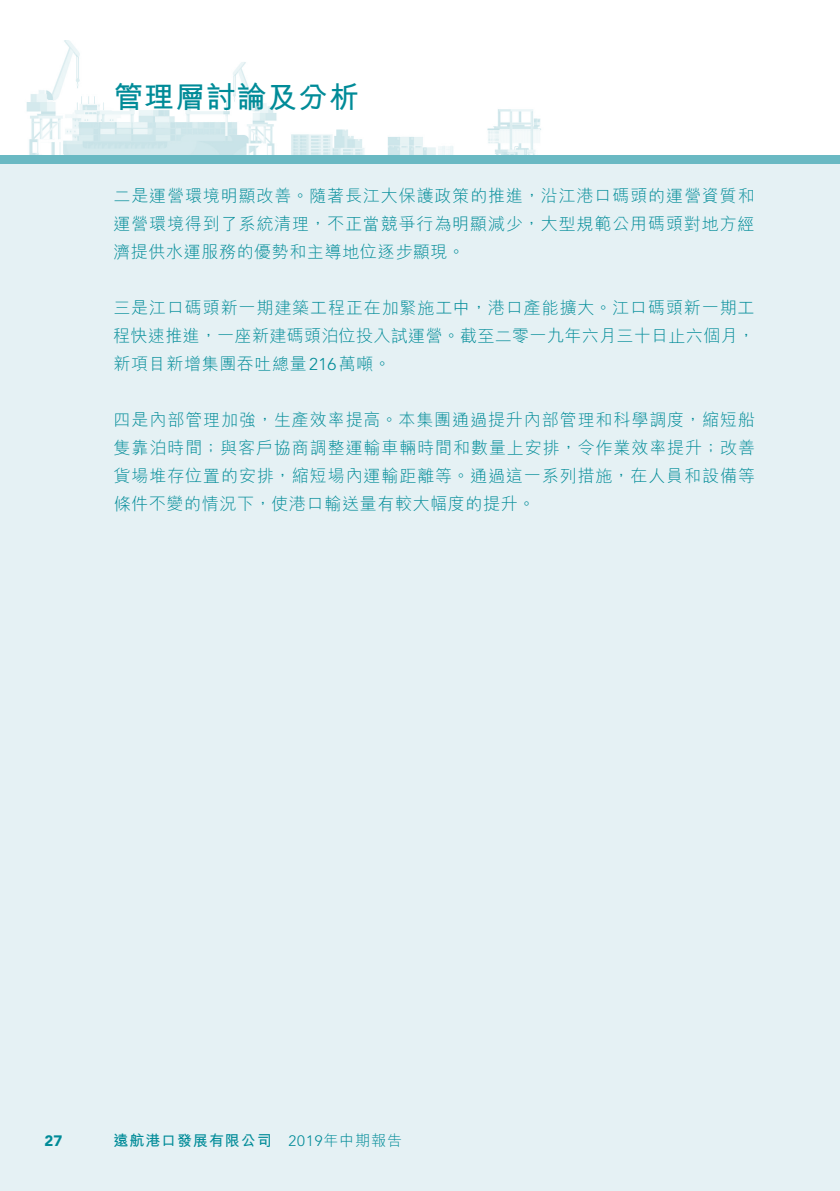
<style>
.page{position:relative;width:840px;height:1191px;background:#fff}
.page>*{position:absolute;margin:0;border:0;box-sizing:border-box;transform-origin:0 0}
.t1{font:700 30px "M Hei HK";letter-spacing:.025em;color:#008b98}
.t2{font:300 17px/28px "M Hei HK";letter-spacing:.035em;color:#008b98;text-align:justify}
.t3{font:700 15px "M Hei HK";letter-spacing:.06em;color:#008b98}
.t4{font:300 15px "M Hei HK";letter-spacing:.06em;color:#008b98}
.t5{font:900 15px "Avenir LT Std";color:#008b98}
.s1{font-family:"Avenir LT Std"}
</style>
<div class="page">
<div style="left:0;top:157px;width:839px;height:1034px;background:#e5f1f4"></div>
<img style="left:0;top:40px;width:839px;height:116px">
<div style="left:0;top:156px;width:839px;height:8px;background:#6ab9c3"></div>
<h1 class="t1" style="left:113px;top:75px;width:247px">管理層討論及分析</h1>
<p class="t2" style="left:113px;top:182px;width:642px">二是運營環境明顯改善。隨著長江大保護政策的推進，沿江港口碼頭的運營資質和運營環境得到了系統清理，不正當競爭行為明顯減少，大型規範公用碼頭對地方經濟提供水運服務的優勢和主導地位逐步顯現。</p>
<p class="t2" style="left:113px;top:294px;width:642px">三是江口碼頭新一期建築工程正在加緊施工中，港口產能擴大。江口碼頭新一期工程快速推進，一座新建碼頭泊位投入試運營。截至二零一九年六月三十日止六個月，新項目新增集團吞吐總量<span class="s1">216</span>萬噸。</p>
<p class="t2" style="left:114px;top:406px;width:642px">四是內部管理加強，生產效率提高。本集團通過提升內部管理和科學調度，縮短船隻靠泊時間；與客戶協商調整運輸車輛時間和數量上安排，令作業效率提升；改善貨場堆存位置的安排，縮短場內運輸距離等。通過這一系列措施，在人員和設備等條件不變的情況下，使港口輸送量有較大幅度的提升。</p>
<p class="t5" style="left:45px;top:1131px;width:19px">27</p>
<p class="t3" style="left:113px;top:1129px;width:160px">遠航港口發展有限公司</p>
<p class="t4" style="left:288px;top:1132px;width:115px"><span class="s1">2019</span>年中期報告</p>
</div>
